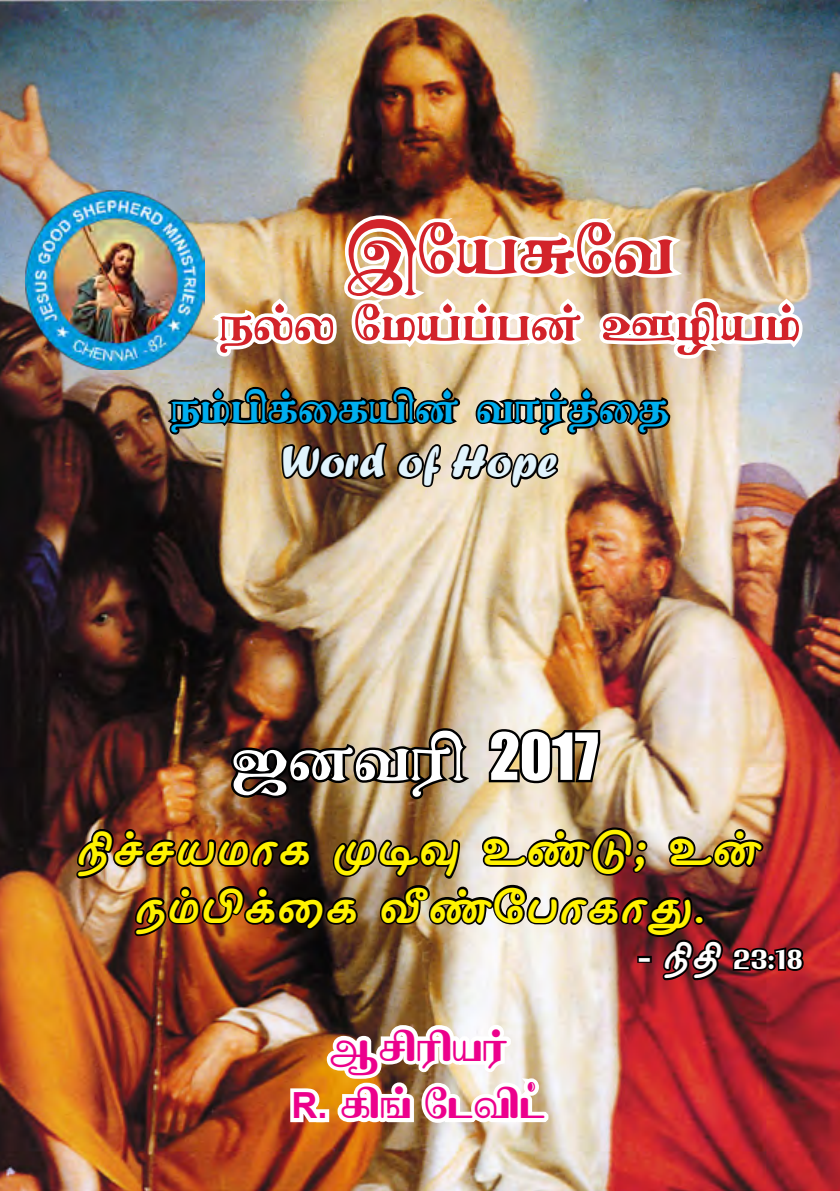
<style>
.page{position:relative;width:840px;height:1191px;background:#fff}
.page>*{position:absolute;margin:0;border:0;box-sizing:border-box;transform-origin:0 0}
.t1{font:78.2px "TAM Heena Bold";color:#d2232a}
.t2{font:72px "TAM Heena Bold";color:#fff}
.t3{font:55.8px "TAM Heena Bold";color:#d2232a}
.t4{font:48px/57.6px "TAM Ilango Bold";color:#fff200;text-align:center}
.t5{font:48px "TAM Heena Bold";color:#00aeef}
.t6{font:48px/57.6px "TAM Komala Bold";color:#ec008c;text-align:center}
.t7{font:46px "Forte";color:#e1f4fd}
.t8{font:38.6px "TAM Appar Bold";color:#fff}
.s1{font-family:"Impact";font-size:60px}
.s2{font-family:"TAM Ilango Bold"}
.s3{font-family:"Arial";font-weight:700;font-size:36px}
.s4{font-family:"TAM Amala Bold"}
</style>
<div class="page">
<img style="left:0;top:0;width:839px;height:1191px">
<img style="left:25px;top:190px;width:179px;height:179px">
<img style="left:159px;top:210px;width:648px;height:282px">
<img style="left:228px;top:724px;width:246px;height:79px">
<img style="left:485px;top:725px;width:117px;height:61px">
<img style="left:73px;top:825px;width:732px;height:304px">
<h1 class="t1" style="left:345px;top:219px;width:329px">Þ«ò²«õ</h1>
<p class="t3" style="left:218px;top:301px;width:583px">ïô¢ô «ñò¢ð¢ðù¢ áö¤òñ¢</p>
<p class="t5" style="left:170px;top:388px;width:500px">ïñ¢ð¤è¢¬èò¤ù¢ õ£ó¢î¢¬î</p>
<p class="t7" style="left:282px;top:435px;width:276px">Word of Hope</p>
<h2 class="t2" style="left:231px;top:730px;width:368px">üùõK <span class="s1">2017</span></h2>
<p class="t4" style="left:76px;top:823px;width:687px">G„êòñ£è º®¾ à‡´; à¡ ï‹H‚¬è i‡«ð£è£¶.</p>
<p class="t8" style="left:636px;top:934px;width:167px">- <span class="s2">GF</span> 23:18</p>
<p class="t6" style="left:291px;top:1022px;width:255px">Ýê¤ó¤òó¢<br><span class="s3">R.</span> è¤é¢ «ìõ¤ì<span class="s4">¢</span></p>
</div>
